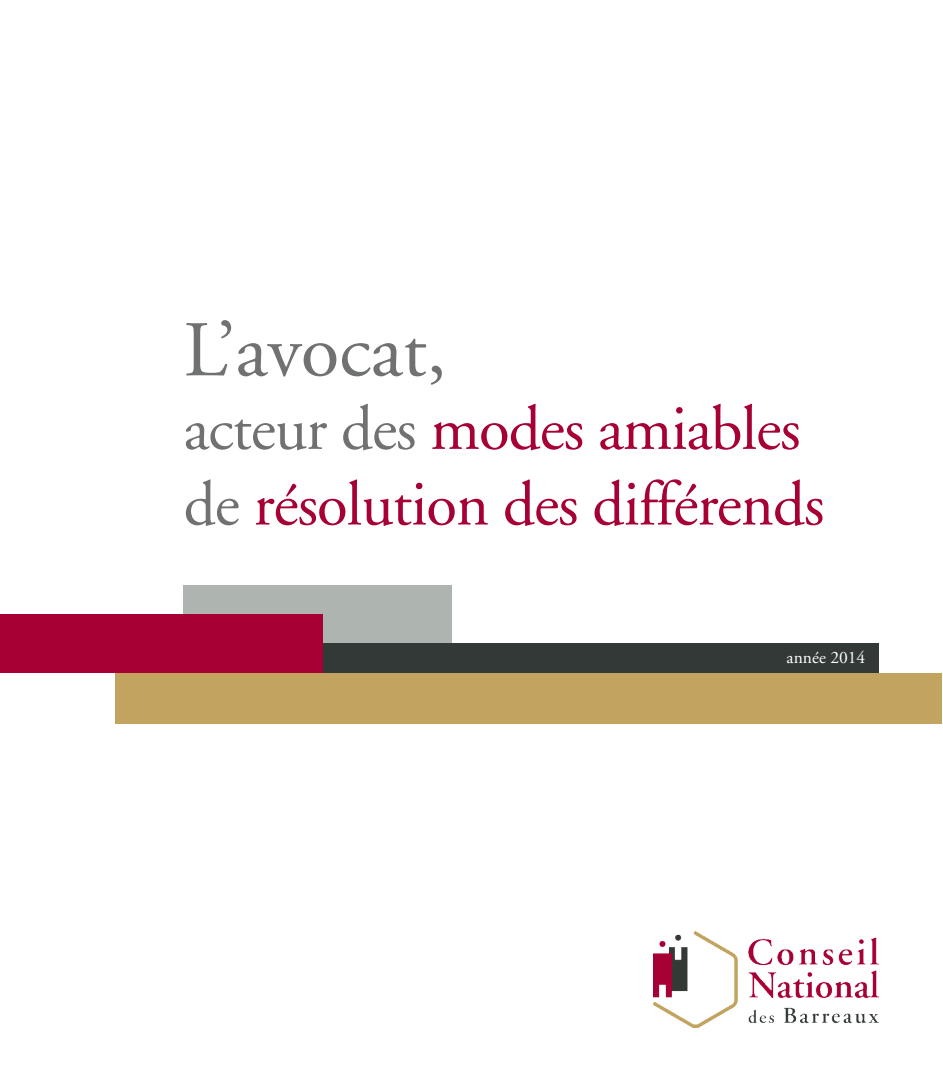
<style>
.page{position:relative;width:943px;height:1092px;background:#fff}
.page>*{position:absolute;margin:0;border:0;box-sizing:border-box;transform-origin:0 0}
.t1{font:78.75px "Adobe Garamond";color:#707172}
.t2{font:63px/75.6px "Adobe Garamond";letter-spacing:-.015em;color:#a70034}
.t3{font:17.5px "Adobe Garamond";color:#fff}
.s1{color:#707172}
</style>
<div class="page">
<div style="left:184px;top:585px;width:267px;height:58px;background:#aeb5b1"></div>
<img style="left:653px;top:931px;width:225px;height:96px">
<div style="left:266px;top:643px;width:612px;height:29px;background:#323936"></div>
<div style="left:0;top:614px;width:322px;height:58px;background:#a70034"></div>
<div style="left:116px;top:672px;width:826px;height:51px;background:#c3a360"></div>
<p class="t1" style="left:184px;top:308px;width:264px">L’avocat,</p>
<p class="t2" style="left:184px;top:392px;width:642px"><span class="s1">acteur des</span> modes amiables <span class="s1">de</span> résolution des différends</p>
<p class="t3" style="left:786px;top:648px;width:80px">année 2014</p>
</div>
